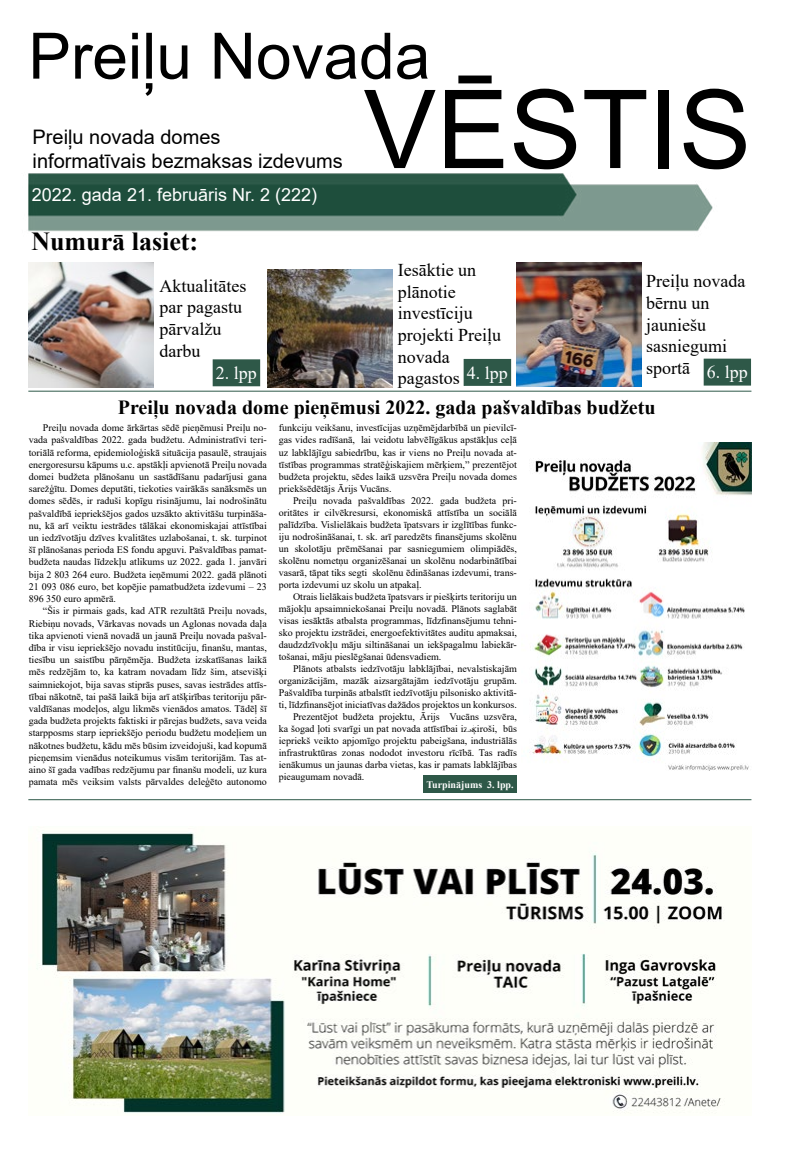
<style>
.page{position:relative;width:794px;height:1163px;background:#fff}
.page>*{position:absolute;margin:0;border:0;box-sizing:border-box;transform-origin:0 0}
.t1{font:109px "Arial";color:#000}
.t2{font:64px "Arial";color:#000}
.t3{font:700 26px "Times New Roman";color:#000}
.t4{font:700 20px "Times New Roman";color:#000}
.t5{font:20px/24px "Arial";color:#000}
.t6{font:18px/21.6px "Times New Roman";color:#000}
.t7{font:18px "Arial";color:#fff}
.t8{font:18px "Times New Roman";color:#fff}
.t9{font:10px/12.2px "Times New Roman";color:#000;text-align:justify}
.t10{font:700 10px "Times New Roman";color:#fff}
.s1{color:#fff}
</style>
<div class="page">
<img style="left:28px;top:173px;width:685px;height:108px">
<img style="left:267px;top:269px;width:125px;height:118px">
<div style="left:213px;top:360px;width:47px;height:26px;background:#2e5848"></div>
<div style="left:213px;top:359px;width:47px;height:27px;border:1px solid #2e5848"></div>
<div style="left:464px;top:359px;width:46px;height:26px;background:#2e5848"></div>
<div style="left:463px;top:359px;width:48px;height:27px;border:1px solid #2e5848"></div>
<img style="left:516px;top:262px;width:125px;height:124px">
<hr style="left:28px;top:390px;width:723px;height:1px;background:#2e5848">
<hr style="left:28px;top:799px;width:723px;height:1px;background:#2e5848">
<div style="left:704px;top:359px;width:46px;height:26px;background:#2e5848"></div>
<div style="left:703px;top:358px;width:48px;height:27px;border:1px solid #2e5848"></div>
<div style="left:423px;top:775px;width:93px;height:18px;background:#2e5848"></div>
<img style="left:29px;top:263px;width:125px;height:124px">
<img style="left:529px;top:442px;width:222px;height:329px">
<img style="left:36px;top:832px;width:689px;height:282px">
<h2 class="t2" style="left:28px;top:12px;width:403px">Preiļu Novada</h2>
<h1 class="t1" style="left:364px;top:55px;width:389px">VĒSTIS</h1>
<h3 class="t5" style="left:33px;top:125px;width:312px">Preiļu novada domes<br>informatīvais bezmaksas izdevums</h3>
<h3 class="t7" style="left:32px;top:182px;width:287px">2022. gada 21. februāris Nr. 2 (222)</h3>
<h3 class="t3" style="left:31px;top:222px;width:168px">Numurā lasiet:</h3>
<h3 class="t6" style="left:159px;top:274px;width:88px">Aktualitātes par pagastu pārvalžu darbu</h3>
<h3 class="t6" style="left:398px;top:259px;width:105px">Iesāktie un plānotie investīciju projekti Preiļu novada pagastos</h3>
<h3 class="t6" style="left:646px;top:270px;width:103px">Preiļu novada bērnu un jauniešu sasniegumi sportā <span class="s1">6. lpp</span></h3>
<h3 class="t8" style="left:216px;top:360px;width:43px">2. lpp</h3>
<h3 class="t8" style="left:467px;top:360px;width:43px">4. lpp</h3>
<h3 class="t4" style="left:118px;top:392px;width:539px">Preiļu novada dome pieņēmusi 2022. gada pašvaldības budžetu</h3>
<p class="t9" style="left:29px;top:421px;width:240px;text-indent:14px">Preiļu novada dome ārkārtas sēdē pieņēmusi Preiļu no&shy;vada pašvaldības 2022. gada budžetu. Administratīvi teri&shy;toriālā reforma, epidemioloģiskā situācija pasaulē, straujais energoresursu kāpums u.c. apstākļi apvienotā Preiļu novada domei budžeta plānošanu un sastādīšanu padarījusi gana sarežģītu. Domes deputāti, tiekoties vairākās sanāksmēs un domes sēdēs, ir raduši kopīgu risinājumu, lai nodrošinātu pašvaldībā iepriekšējos gados uzsākto aktivitāšu turpināša&shy;nu, kā arī veiktu iestrādes tālākai ekonomiskajai attīstībai un iedzīvotāju dzīves kvalitātes uzlabošanai, t. sk. turpinot šī plānošanas perioda ES fondu apguvi. Pašvaldības pamat&shy;budžeta naudas līdzekļu atlikums uz 2022. gada 1. janvāri bija 2 803 264 euro. Budžeta ieņēmumi 2022. gadā plānoti 21 093 086 euro, bet kopējie pamatbudžeta izdevumi – 23<br>896 350 euro apmērā.</p>
<p class="t9" style="left:29px;top:604px;width:240px;text-indent:14px">“Šis ir pirmais gads, kad ATR rezultātā Preiļu novads, Riebiņu novads, Vārkavas novads un Aglonas novada daļa tika apvienoti vienā novadā un jaunā Preiļu novada pašval&shy;dība ir visu iepriekšējo novadu institūciju, finanšu, mantas, tiesību un saistību pārņēmēja. Budžeta izskatīšanas laikā mēs redzējām to, ka katram novadam līdz šim, atsevišķi saimniekojot, bija savas stiprās puses, savas iestrādes attīs&shy;tībai nākotnē, tai pašā laikā bija arī atšķirības teritoriju pār&shy;valdīšanas modeļos, algu likmēs vienādos amatos. Tādēļ šī gada budžeta projekts faktiski ir pārejas budžets, sava veida starpposms starp iepriekšējo periodu budžetu modeļiem un nākotnes budžetu, kādu mēs būsim izveidojuši, kad kopumā pieņemsim vienādus noteikumus visām teritorijām. Tas at&shy;aino šī gada vadības redzējumu par finanšu modeli, uz kura pamata mēs veiksim valsts pārvaldes deleģēto autonomo</p>
<p class="t9" style="left:279px;top:421px;width:240px">funkciju veikšanu, investīcijas uzņēmējdarbībā un pievilcī&shy;gas vides radīšanā, lai veidotu labvēlīgākus apstākļus ceļā uz labklājīgu sabiedrību, kas ir viens no Preiļu novada at&shy;tīstības programmas stratēģiskajiem mērķiem,” prezentējot budžeta projektu, sēdes laikā uzsvēra Preiļu novada domes priekšsēdētājs Ārijs Vucāns.</p>
<p class="t9" style="left:279px;top:494px;width:240px;text-indent:14px">Preiļu novada pašvaldības 2022. gada budžeta pri&shy;oritātes ir cilvēkresursi, ekonomiskā attīstība un sociālā palīdzība. Vislielākais budžeta īpatsvars ir izglītības funkc&shy;iju nodrošināšanai, t. sk. arī paredzēts finansējums skolēnu un skolotāju prēmēšanai par sasniegumiem olimpiādēs, skolēnu nometņu organizēšanai un skolēnu nodarbinātībai vasarā, tāpat tiks segti skolēnu ēdināšanas izdevumi, trans&shy;porta izdevumi uz skolu un atpakaļ.</p>
<p class="t9" style="left:279px;top:590px;width:240px;text-indent:14px">Otrais lielākais budžeta īpatsvars ir piešķirts teritoriju un mājokļu apsaimniekošanai Preiļu novadā. Plānots saglabāt visas iesāktās atbalsta programmas, līdzfinansējumu tehni&shy;sko projektu izstrādei, energoefektivitātes auditu apmaksai, daudzdzīvokļu māju siltināšanai un iekšpagalmu labiekār&shy;tošanai, māju pieslēgšanai ūdensvadiem.</p>
<p class="t9" style="left:293px;top:662px;width:225px">Plānots atbalsts iedzīvotāju labklājībai, nevalstiskajām</p>
<p class="t9" style="left:279px;top:674px;width:239px">organizācijām, mazāk aizsargātajām iedzīvotāju grupām.</p>
<p class="t9" style="left:279px;top:686px;width:239px">Pašvaldība turpinās atbalstīt iedzīvotāju pilsonisko aktivitā-</p>
<p class="t9" style="left:279px;top:698px;width:239px">ti, līdzfinansējot iniciatīvas dažādos projektos un konkursos.</p>
<p class="t9" style="left:293px;top:710px;width:225px">Prezentējot budžeta projektu, Ārijs Vucāns uzsvēra,</p>
<p class="t9" style="left:279px;top:722px;width:239px">ka šogad ļoti svarīgi un pat novada attīstībai izšķiroši, būs</p>
<p class="t9" style="left:279px;top:734px;width:240px">iepriekš veikto apjomīgo projektu pabeigšana, industriālās</p>
<p class="t9" style="left:279px;top:746px;width:239px">infrastruktūras zonas nododot investoru rīcībā. Tas radīs</p>
<p class="t9" style="left:279px;top:758px;width:240px">ienākumus un jaunas darba vietas, kas ir pamats labklājības</p>
<p class="t9" style="left:279px;top:770px;width:87px">pieaugumam novadā.</p>
<p class="t10" style="left:426px;top:777px;width:89px">Turpinājums 3. lpp.</p>
</div>
